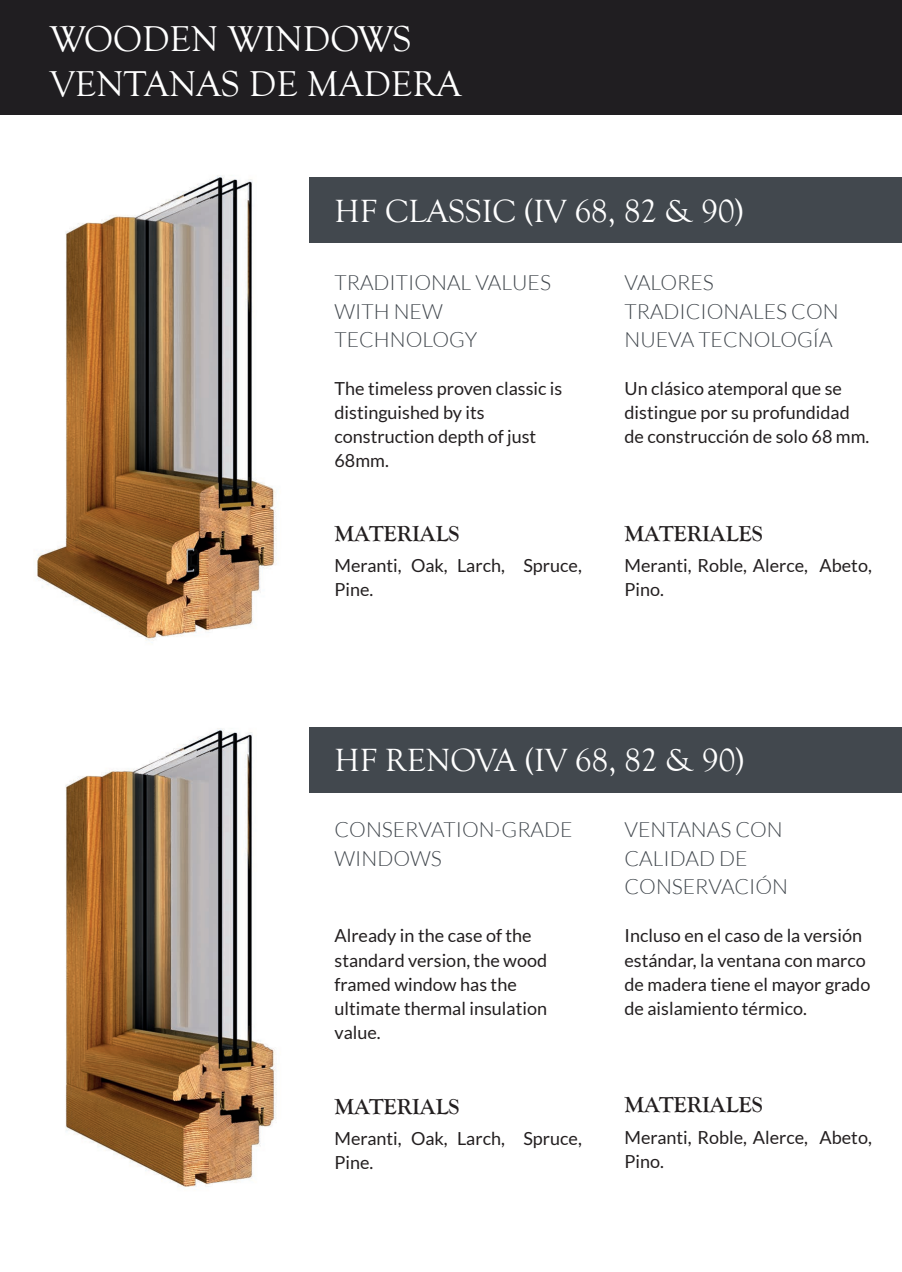
<style>
.page{position:relative;width:902px;height:1272px;background:#fff}
.page>*{position:absolute;margin:0;border:0;box-sizing:border-box;transform-origin:0 0}
.t1{font:36.9px/44.2px "Goudy Old Style T";color:#fff}
.t2{font:33px "Goudy Old Style T";color:#fff}
.t3{font:700 22.5px "Goudy Old Style T";color:#231f20}
.t4{font:300 21px/28.5px "Lato";color:#42484e}
.t5{font:18px/24px "Lato";color:#231f20}
</style>
<div class="page">
<img style="left:37px;top:175px;width:240px;height:466px">
<img style="left:65px;top:728px;width:212px;height:459px">
<div style="left:0;top:0;width:901px;height:114px;background:#201e21"></div>
<div style="left:308px;top:177px;width:593px;height:66px;background:#42484e"></div>
<div style="left:309px;top:727px;width:592px;height:66px;background:#42484e"></div>
<h1 class="t1" style="left:50px;top:18px;width:413px">WOODEN WINDOWS<br>VENTANAS DE MADERA</h1>
<h2 class="t2" style="left:334px;top:193px;width:410px">HF CLASSIC (IV 68, 82 &amp; 90)</h2>
<p class="t4" style="left:334px;top:268px;width:218px">TRADITIONAL VALUES<br>WITH NEW<br>TECHNOLOGY</p>
<p class="t5" style="left:334px;top:376px;width:229px">The timeless proven classic is distinguished by its construction depth of just<br>68mm.</p>
<p class="t3" style="left:334px;top:521px;width:126px">MATERIALS</p>
<p class="t5" style="left:334px;top:553px;width:249px">Meranti, Oak, Larch, Spruce,<br>Pine.</p>
<p class="t4" style="left:624px;top:268px;width:215px">VALORES<br>TRADICIONALES CON<br>NUEVA TECNOLOGÍA</p>
<p class="t5" style="left:624px;top:376px;width:246px">Un clásico atemporal que se distingue por su profundidad de construcción de solo 68 mm.</p>
<p class="t3" style="left:624px;top:521px;width:140px">MATERIALES</p>
<p class="t5" style="left:624px;top:553px;width:249px">Meranti, Roble, Alerce, Abeto,<br>Pino.</p>
<h2 class="t2" style="left:334px;top:742px;width:411px">HF RENOVA (IV 68, 82 &amp; 90)</h2>
<p class="t4" style="left:334px;top:815px;width:239px">CONSERVATION-GRADE<br>WINDOWS</p>
<p class="t5" style="left:334px;top:923px;width:214px">Already in the case of the standard version, the wood framed window has the ultimate thermal insulation value.</p>
<p class="t3" style="left:334px;top:1093px;width:126px">MATERIALS</p>
<p class="t5" style="left:334px;top:1126px;width:249px">Meranti, Oak, Larch, Spruce,<br>Pine.</p>
<p class="t4" style="left:624px;top:815px;width:165px">VENTANAS CON<br>CALIDAD DE<br>CONSERVACIÓN</p>
<p class="t5" style="left:624px;top:923px;width:247px">Incluso en el caso de la versión estándar, la ventana con marco de madera tiene el mayor grado de aislamiento térmico.</p>
<p class="t3" style="left:624px;top:1092px;width:140px">MATERIALES</p>
<p class="t5" style="left:624px;top:1124px;width:249px">Meranti, Roble, Alerce, Abeto,<br>Pino.</p>
</div>
